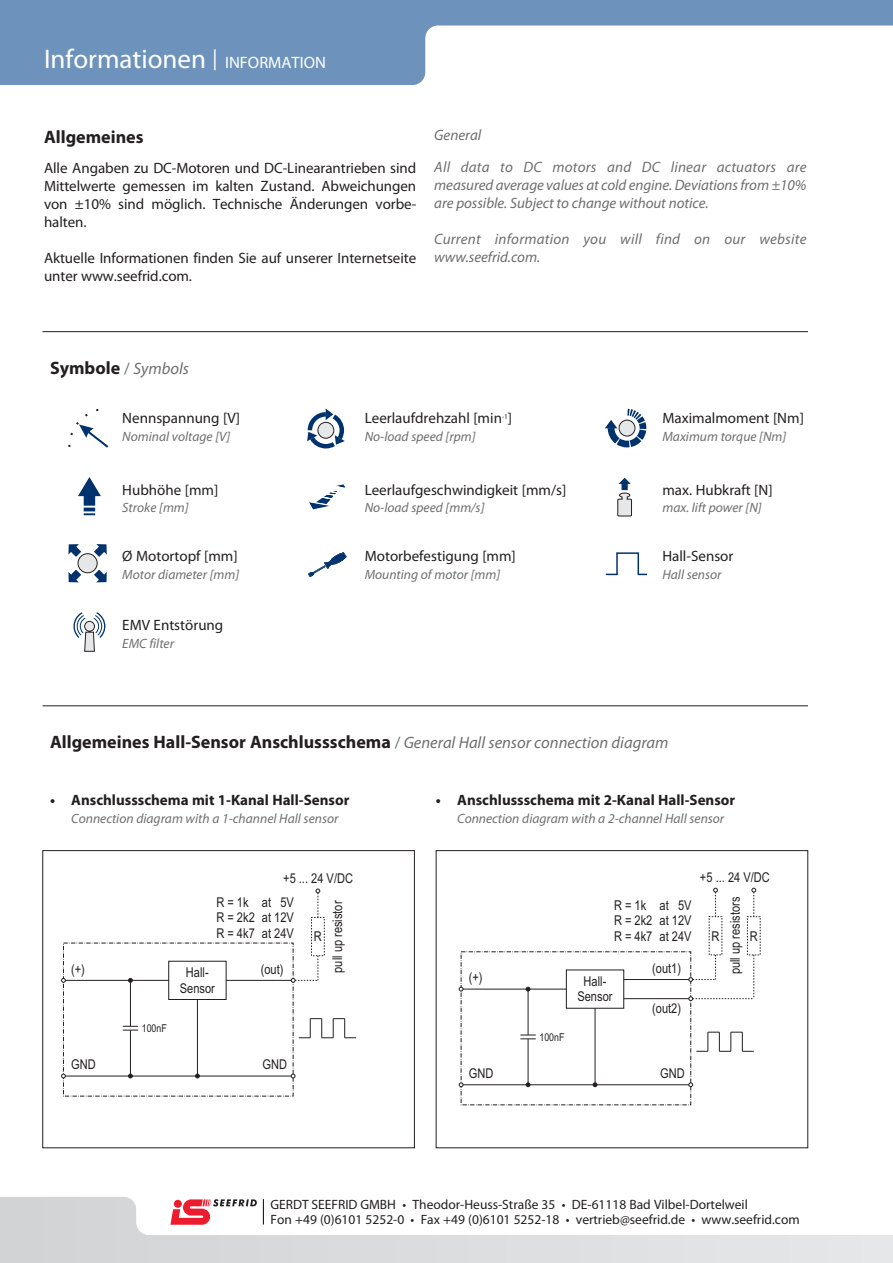
<style>
.page{position:relative;width:893px;height:1263px;background:#fff}
.page>*{position:absolute;margin:0;border:0;box-sizing:border-box;transform-origin:0 0}
.t1{font:27px "Myriad Pro";color:#fff}
.t2{font:700 18px "Myriad Pro";color:#231f20}
.t3{font:15px/18px "Myriad Pro";color:#231f20;text-align:justify}
.t4{font:italic 15px/31.5px "Myriad Pro";letter-spacing:.015em;color:#6d6e70}
.t5{font:italic 15px/18px "Myriad Pro";letter-spacing:-.005em;color:#6d6e70}
.t6{font:700 15px "Myriad Pro";color:#231f20}
.t7{font:italic 13.5px "Myriad Pro";color:#6d6e70}
.t8{font:13.5px/15.3px "Arial Narrow";color:#231f20;text-align:center}
.t9{font:13.5px/15px "Myriad Pro";color:#231f20}
.t10{font:10.8px "Arial Narrow";color:#231f20}
.s1{font-size:21px}
.s2{font-size:16.5px}
.s3{font-weight:400;font-size:16.5px;color:#6d6e70}
.s4{font-weight:400;font-style:italic;font-size:16.5px;color:#6d6e70}
</style>
<div class="page">
<svg style="left:0;top:1197px;width:892px;height:66px"></svg>
<svg style="left:0;top:0;width:892px;height:85px;fill:#6d93bc"></svg>
<svg style="left:170px;top:1199px;width:87px;height:26px"></svg>
<svg style="left:263px;top:1199px;width:1px;height:26px"></svg>
<hr style="left:43px;top:705px;width:765px;height:1px;background:#231f20">
<div style="left:78px;top:553px;width:19px;height:20px;background:#e6e7e8;border:1px solid #231f20;border-radius:50%"></div>
<svg style="left:94px;top:570px;width:13px;height:12px"></svg>
<svg style="left:94px;top:544px;width:13px;height:13px"></svg>
<svg style="left:68px;top:570px;width:13px;height:12px"></svg>
<svg style="left:68px;top:544px;width:13px;height:13px"></svg>
<svg style="left:68px;top:409px;width:41px;height:39px"></svg>
<svg style="left:73px;top:612px;width:33px;height:40px"></svg>
<hr style="left:617px;top:552px;width:21px;height:2px;background:#00336d">
<hr style="left:637px;top:553px;width:2px;height:21px;background:#00336d">
<hr style="left:616px;top:553px;width:2px;height:21px;background:#00336d">
<svg style="left:308px;top:552px;width:39px;height:25px"></svg>
<svg style="left:309px;top:484px;width:37px;height:26px"></svg>
<svg style="left:617px;top:478px;width:15px;height:39px"></svg>
<svg style="left:78px;top:477px;width:23px;height:38px"></svg>
<svg style="left:307px;top:409px;width:38px;height:40px"></svg>
<div style="left:318px;top:422px;width:16px;height:17px;background:#e6e7e8;border:1px solid #231f20;border-radius:50%"></div>
<svg style="left:605px;top:408px;width:41px;height:40px"></svg>
<hr style="left:43px;top:331px;width:765px;height:1px;background:#231f20">
<div style="left:168px;top:961px;width:58px;height:39px;border:1px solid #231f20"></div>
<hr style="left:63px;top:980px;width:106px;height:1px;background:#231f20">
<hr style="left:63px;top:1076px;width:134px;height:1px;background:#231f20">
<hr style="left:226px;top:980px;width:67px;height:1px;background:#231f20">
<hr style="left:130px;top:980px;width:1px;height:96px;background:#231f20">
<hr style="left:197px;top:1000px;width:1px;height:76px;background:#231f20">
<svg style="left:123px;top:1026px;width:15px;height:5px"></svg>
<svg style="left:128px;top:1074px;width:5px;height:4px"></svg>
<svg style="left:128px;top:978px;width:5px;height:5px"></svg>
<svg style="left:61px;top:978px;width:5px;height:5px"></svg>
<svg style="left:61px;top:1074px;width:5px;height:4px"></svg>
<hr style="left:197px;top:1076px;width:96px;height:1px;background:#231f20">
<svg style="left:291px;top:889px;width:34px;height:94px"></svg>
<svg style="left:291px;top:1074px;width:4px;height:4px"></svg>
<svg style="left:195px;top:1074px;width:5px;height:4px"></svg>
<svg style="left:299px;top:1018px;width:57px;height:20px"></svg>
<div style="left:43px;top:850px;width:372px;height:298px;border:1px solid #231f20"></div>
<div style="left:566px;top:970px;width:58px;height:39px;border:1px solid #231f20"></div>
<hr style="left:461px;top:989px;width:105px;height:1px;background:#231f20">
<hr style="left:461px;top:1084px;width:134px;height:1px;background:#231f20">
<hr style="left:624px;top:979px;width:67px;height:1px;background:#231f20">
<hr style="left:624px;top:998px;width:67px;height:1px;background:#231f20">
<hr style="left:528px;top:989px;width:1px;height:96px;background:#231f20">
<hr style="left:595px;top:1008px;width:1px;height:77px;background:#231f20">
<svg style="left:520px;top:1035px;width:16px;height:5px"></svg>
<svg style="left:459px;top:1083px;width:4px;height:4px"></svg>
<svg style="left:459px;top:987px;width:4px;height:4px"></svg>
<hr style="left:595px;top:1084px;width:96px;height:1px;background:#231f20">
<svg style="left:688px;top:888px;width:72px;height:113px"></svg>
<svg style="left:688px;top:1083px;width:5px;height:4px"></svg>
<svg style="left:696px;top:1032px;width:58px;height:20px"></svg>
<h1 class="t1" style="left:44px;top:49px;width:283px">Informationen <span class="s1">|</span> <span class="s2">INFORMATION</span></h1>
<p class="t2" style="left:44px;top:130px;width:101px">Allgemeines</p>
<p class="t3" style="left:44px;top:160px;width:374px">Alle Angaben zu DC-Motoren und DC-Linearantrieben sind Mittelwerte gemessen im kalten Zustand. Abweichungen von ±10% sind möglich. Technische Änderungen vorbe&shy;halten.</p>
<p class="t3" style="left:44px;top:250px;width:374px">Aktuelle Informationen finden Sie auf unserer Internetseite unter www.seefrid.com.</p>
<p class="t4" style="left:434px;top:121px;width:374px">General<br>All data to DC motors and DC linear actuators are</p>
<p class="t5" style="left:434px;top:177px;width:374px">measured average values at cold engine. Deviations from ±10% are possible. Subject to change without notice.</p>
<p class="t4" style="left:434px;top:231px;width:374px;line-height:18px">Current information you will find on our website www.seefrid.com.</p>
<p class="t2" style="left:50px;top:361px;width:141px">Symbole <span class="s3">/</span> <span class="s4">Symbols</span></p>
<p class="t3" style="left:122px;top:410px;width:119px">Nennspannung [V]</p>
<p class="t3" style="left:365px;top:410px;width:149px">Leerlaufdrehzahl [min<sup>-1</sup>]</p>
<p class="t3" style="left:662px;top:410px;width:143px">Maximalmoment [Nm]</p>
<p class="t7" style="left:122px;top:431px;width:110px">Nominal voltage [V]</p>
<p class="t7" style="left:365px;top:431px;width:112px">No-load speed [rpm]</p>
<p class="t7" style="left:662px;top:431px;width:125px">Maximum torque [Nm]</p>
<p class="t3" style="left:122px;top:482px;width:98px">Hubhöhe [mm]</p>
<p class="t3" style="left:365px;top:482px;width:203px">Leerlaufgeschwindigkeit [mm/s]</p>
<p class="t3" style="left:662px;top:482px;width:112px">max. Hubkraft [N]</p>
<p class="t7" style="left:122px;top:502px;width:68px">Stroke [mm]</p>
<p class="t7" style="left:365px;top:502px;width:121px">No-load speed [mm/s]</p>
<p class="t7" style="left:662px;top:502px;width:101px">max. lift power [N]</p>
<p class="t3" style="left:122px;top:549px;width:117px">Ø Motortopf [mm]</p>
<p class="t3" style="left:365px;top:549px;width:153px">Motorbefestigung [mm]</p>
<p class="t3" style="left:662px;top:549px;width:73px">Hall-Sensor</p>
<p class="t7" style="left:122px;top:570px;width:118px">Motor diameter [mm]</p>
<p class="t7" style="left:365px;top:570px;width:137px">Mounting of motor [mm]</p>
<p class="t7" style="left:662px;top:570px;width:61px">Hall sensor</p>
<p class="t3" style="left:122px;top:617px;width:102px">EMV Entstörung</p>
<p class="t7" style="left:122px;top:638px;width:53px">EMC filter</p>
<p class="t2" style="left:50px;top:735px;width:620px">Allgemeines Hall-Sensor Anschlussschema <span class="s3">/</span> <span class="s4">General Hall sensor connection diagram</span></p>
<p class="t6" style="left:50px;top:795px;width:301px">• Anschlussschema mit 1-Kanal Hall-Sensor</p>
<p class="t7" style="left:71px;top:814px;width:269px">Connection diagram with a 1-channel Hall sensor</p>
<p class="t8" style="left:71px;top:963px;width:15px">(+)</p>
<p class="t8" style="left:71px;top:1058px;width:26px">GND</p>
<p class="t10" style="left:142px;top:1024px;width:27px">100nF</p>
<p class="t8" style="left:216px;top:867px;width:138px;line-height:24.2px;text-align:left;text-indent:67px">+5 ... 24 V/DC<br>R = 1k at 5V</p>
<p class="t8" style="left:216px;top:911px;width:79px;text-align:left">R = 2k2 at 12V<br>R = 4k7 at 24V</p>
<p class="t8" style="left:331px;top:973px;width:74px;rotate:-90deg">pull up resistor</p>
<p class="t8" style="left:314px;top:930px;width:9px">R</p>
<p class="t8" style="left:180px;top:966px;width:37px">Hall-<br>Sensor</p>
<p class="t8" style="left:261px;top:963px;width:24px">(out)</p>
<p class="t8" style="left:263px;top:1058px;width:26px">GND</p>
<p class="t6" style="left:436px;top:795px;width:301px">• Anschlussschema mit 2-Kanal Hall-Sensor</p>
<p class="t7" style="left:457px;top:814px;width:269px">Connection diagram with a 2-channel Hall sensor</p>
<p class="t8" style="left:614px;top:899px;width:79px;text-align:justify">R = 1k at 5V R = 2k2 at 12V R = 4k7 at 24V</p>
<p class="t8" style="left:469px;top:971px;width:15px">(+)</p>
<p class="t8" style="left:577px;top:975px;width:37px">Hall-<br>Sensor</p>
<p class="t10" style="left:539px;top:1033px;width:27px">100nF</p>
<p class="t8" style="left:652px;top:962px;width:30px">(out1)</p>
<p class="t8" style="left:652px;top:1002px;width:30px">(out2)</p>
<p class="t8" style="left:700px;top:871px;width:71px">+5 ... 24 V/DC</p>
<p class="t8" style="left:711px;top:929px;width:9px">R</p>
<p class="t8" style="left:728px;top:974px;width:79px;rotate:-90deg">pull up resistors</p>
<p class="t8" style="left:750px;top:929px;width:9px">R</p>
<p class="t8" style="left:469px;top:1067px;width:26px">GND</p>
<p class="t8" style="left:660px;top:1067px;width:26px">GND</p>
<p class="t9" style="left:270px;top:1198px;width:531px">GERDT SEEFRID GMBH • Theodor-Heuss-Straße 35 • DE-61118 Bad Vilbel-Dortelweil<br>Fon +49 (0)6101 5252-0 • Fax +49 (0)6101 5252-18 • vertrieb@seefrid.de • www.seefrid.com</p>
</div>
